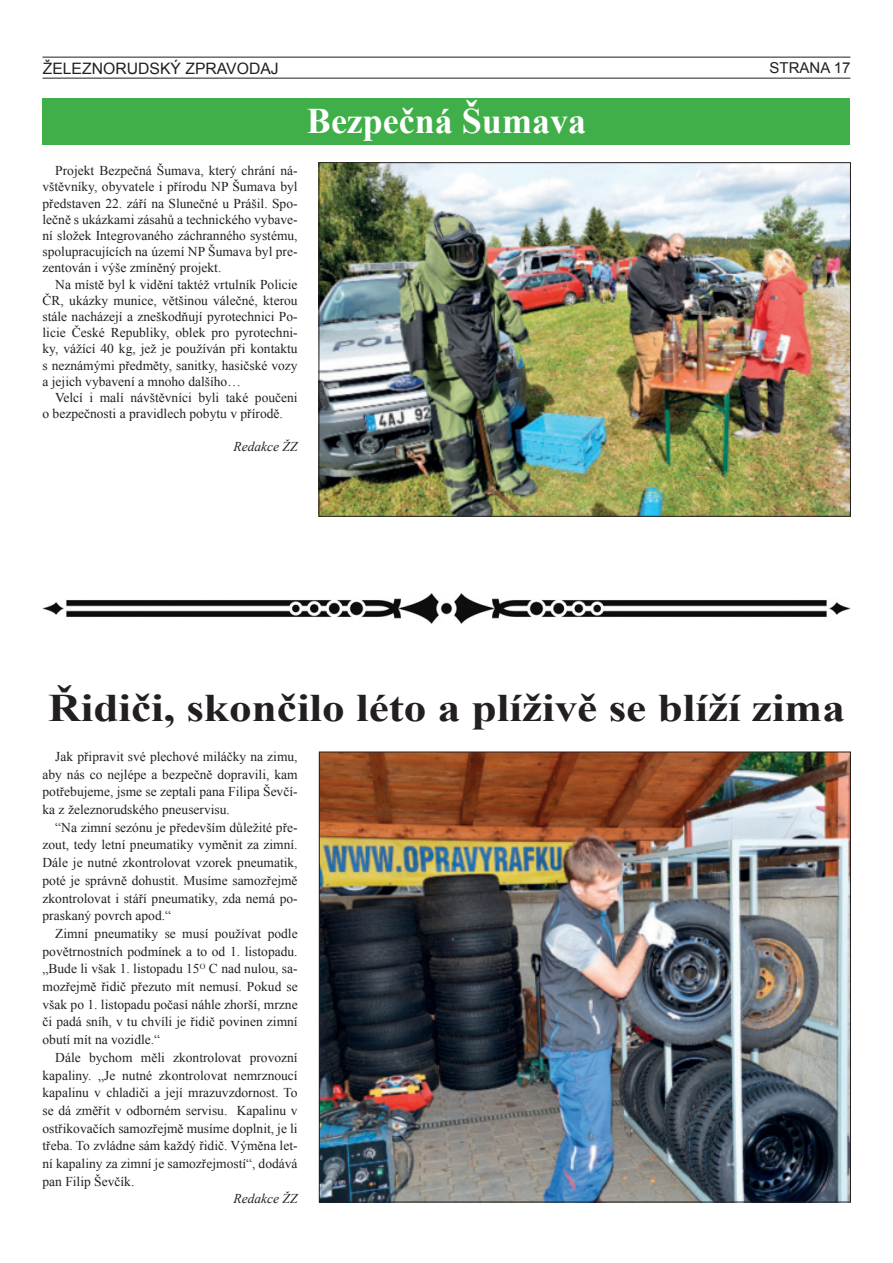
<style>
.page{position:relative;width:893px;height:1263px;background:#fff}
.page>*{position:absolute;margin:0;border:0;box-sizing:border-box;transform-origin:0 0}
.t1{font:700 39px "Times New Roman";color:#231f20;scale:1.16 1}
.t2{font:700 36px "Times New Roman";color:#fff}
.t3{font:15.75px "Arial";color:#231f20}
.t4{font:15px "Arial";color:#231f20}
.t5{font:13.5px/17.7px "Times New Roman";color:#231f20;text-align:justify}
.t6{font:italic 13.5px "Times New Roman";color:#231f20}
</style>
<div class="page">
<hr style="left:43px;top:78px;width:807px;height:1px;background:#231f20">
<hr style="left:43px;top:57px;width:807px;height:1px;background:#231f20">
<div style="left:43px;top:98px;width:807px;height:47px;background:#40ae49"></div>
<img style="left:321px;top:164px;width:528px;height:351px">
<img style="left:321px;top:754px;width:528px;height:446px">
<img style="left:43px;top:593px;width:807px;height:30px">
<p class="t3" style="left:43px;top:58px;width:237px">ŽELEZNORUDSKÝ ZPRAVODAJ</p>
<p class="t4" style="left:770px;top:58px;width:82px">STRANA 17</p>
<p class="t5" style="left:43px;top:162px;width:257px;line-height:16.2px;text-indent:13px">Projekt Bezpečná Šumava, který chrání ná&shy;vštěvníky, obyvatele i přírodu NP Šumava byl představen 22. září na Slunečné u Prášil. Spo&shy;lečně s ukázkami zásahů a technického vybave&shy;ní složek Integrovaného záchranného systému, spolupracujících na území NP Šumava byl pre&shy;zentován i výše zmíněný projekt.</p>
<p class="t5" style="left:43px;top:276px;width:257px;line-height:16.2px;text-indent:13px">Na místě byl k vidění taktéž vrtulník Policie ČR, ukázky munice, většinou válečné, kterou stále nacházejí a zneškodňují pyrotechnici Po&shy;licie České Republiky, oblek pro pyrotechni&shy;ky, vážící 40 kg, jež je používán při kontaktu s neznámými předměty, sanitky, hasičské vozy a jejich vybavení a mnoho dalšího…</p>
<p class="t5" style="left:43px;top:389px;width:257px;line-height:16.2px;text-indent:13px">Velcí i malí návštěvníci byli také poučeni o bezpečnosti a pravidlech pobytu v přírodě.</p>
<p class="t6" style="left:234px;top:437px;width:66px">Redakce ŽZ</p>
<h2 class="t2" style="left:307px;top:96px;width:281px">Bezpečná Šumava</h2>
<h1 class="t1" style="left:48px;top:681px;width:688px">Řidiči, skončilo léto a plíživě se blíží zima</h1>
<p class="t5" style="left:43px;top:747px;width:257px;text-indent:13px">Jak připravit své plechové miláčky na zimu, aby nás co nejlépe a bezpečně dopravili, kam potřebujeme, jsme se zeptali pana Filipa Ševčí&shy;ka z železnorudského pneuservisu.</p>
<p class="t5" style="left:43px;top:818px;width:257px;text-indent:13px">“Na zimní sezónu je především důležité pře&shy;zout, tedy letní pneumatiky vyměnit za zimní.<br>Dále je nutné zkontrolovat vzorek pneumatik, poté je správně dohustit. Musíme samozřejmě zkontrolovat i stáří pneumatiky, zda nemá po&shy;praskaný povrch apod.“</p>
<p class="t5" style="left:43px;top:924px;width:257px;text-indent:13px">Zimní pneumatiky se musí používat podle povětrnostních podmínek a to od 1. listopadu. „Bude li však 1. listopadu 15<sup>O</sup> C nad nulou, sa&shy;mozřejmě řidič přezuto mít nemusí. Pokud se však po 1. listopadu počasí náhle zhorší, mrzne či padá sníh, v tu chvíli je řidič povinen zimní obutí mít na vozidle.“</p>
<p class="t5" style="left:43px;top:1048px;width:257px;text-indent:13px">Dále bychom měli zkontrolovat provozní kapaliny. „Je nutné zkontrolovat nemrznoucí kapalinu v chladiči a její mrazuvzdornost. To se dá změřit v odborném servisu. Kapalinu v ostřikovačích samozřejmě musíme doplnit, je li třeba. To zvládne sám každý řidič. Výměna let&shy;ní kapaliny za zimní je samozřejmostí“, dodává pan Filip Ševčík.</p>
<p class="t6" style="left:234px;top:1190px;width:66px">Redakce ŽZ</p>
</div>
